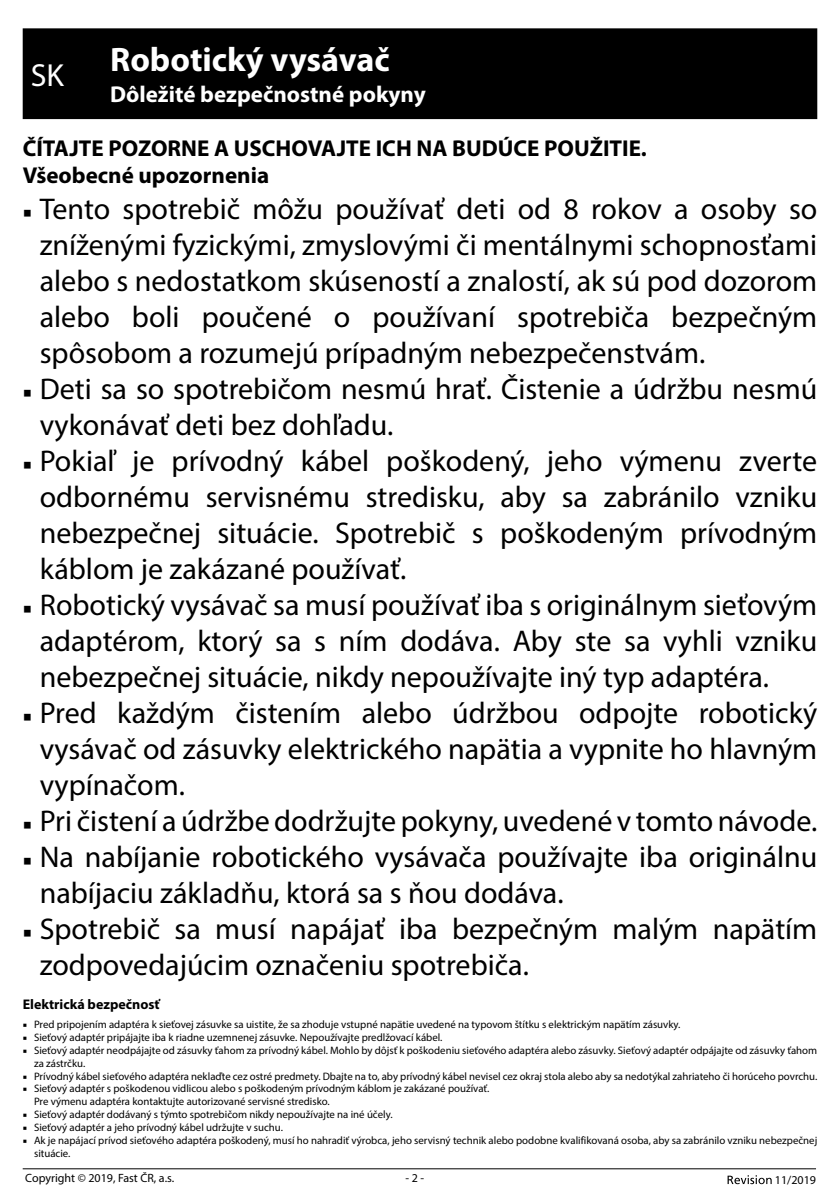
<style>
.page{position:relative;width:840px;height:1191px;background:#fff}
.page>*{position:absolute;margin:0;border:0;box-sizing:border-box;transform-origin:0 0}
.t1{font:700 34px "Myriad Pro";color:#fff}
.t2{font:32px "Myriad Pro";color:#fff}
.t3{font:30px/36px "Myriad Pro";color:#000;text-align:justify}
.t4{font:700 23px/27.6px "Myriad Pro";color:#000}
.t5{font:700 23px "Myriad Pro";color:#fff}
.t6{font:700 14px "Myriad Pro";color:#000}
.t7{font:12px "Myriad Pro";color:#000}
.t8{font:10.8px/13px "Myriad Pro";color:#000}
.s1{font-family:"Minion Pro";font-size:23px}
.s2{font-family:"Minion Pro"}
</style>
<div class="page">
<hr style="left:23px;top:1168px;width:792px;height:1px;background:#000">
<svg style="left:727px;top:1175px;width:44px;height:9px"></svg>
<div style="left:23px;top:28px;width:793px;height:91px;background:#000"></div>
<p class="t1" style="left:110px;top:37px;width:281px">Robotický vysávač</p>
<p class="t5" style="left:110px;top:79px;width:317px">Dôležité bezpečnostné pokyny</p>
<p class="t4" style="left:23px;top:133px;width:625px">ČÍTAJTE POZORNE A USCHOVAJTE ICH NA BUDÚCE POUŽITIE.<br>Všeobecné upozornenia</p>
<p class="t3" style="left:40px;top:191px;width:778px;text-indent:-17px"><span class="s1">■</span> Tento spotrebič môžu používať deti od 8 rokov a osoby so zníženými fyzickými, zmyslovými či mentálnymi schopnosťami alebo s nedostatkom skúseností a znalostí, ak sú pod dozorom alebo boli poučené o používaní spotrebiča bezpečným spôsobom a rozumejú prípadným nebezpečenstvám.</p>
<p class="t3" style="left:40px;top:371px;width:778px;text-indent:-17px"><span class="s1">■</span> Deti sa so spotrebičom nesmú hrať. Čistenie a údržbu nesmú vykonávať deti bez dohľadu.</p>
<p class="t3" style="left:40px;top:443px;width:778px;text-indent:-17px"><span class="s1">■</span> Pokiaľ je prívodný kábel poškodený, jeho výmenu zverte odbornému servisnému stredisku, aby sa zabránilo vzniku nebezpečnej situácie. Spotrebič s poškodeným prívodným káblom je zakázané používať.</p>
<p class="t3" style="left:40px;top:587px;width:778px;text-indent:-17px"><span class="s1">■</span> Robotický vysávač sa musí používať iba s originálnym sieťovým adaptérom, ktorý sa s ním dodáva. Aby ste sa vyhli vzniku nebezpečnej situácie, nikdy nepoužívajte iný typ adaptéra.</p>
<p class="t3" style="left:40px;top:695px;width:778px;text-indent:-17px"><span class="s1">■</span> Pred každým čistením alebo údržbou odpojte robotický vysávač od zásuvky elektrického napätia a vypnite ho hlavným vypínačom.</p>
<p class="t3" style="left:23px;top:803px;width:795px"><span class="s1">■</span> Pri čistení a údržbe dodržujte pokyny, uvedené v tomto návode.</p>
<p class="t3" style="left:40px;top:839px;width:778px;text-indent:-17px"><span class="s1">■</span> Na nabíjanie robotického vysávača používajte iba originálnu nabíjaciu základňu, ktorá sa s ňou dodáva.</p>
<p class="t3" style="left:40px;top:911px;width:778px;text-indent:-17px"><span class="s1">■</span> Spotrebič sa musí napájať iba bezpečným malým napätím zodpovedajúcim označeniu spotrebiča.</p>
<p class="t6" style="left:23px;top:995px;width:138px">Elektrická bezpečnosť</p>
<p class="t8" style="left:23px;top:1017px;width:659px"><span class="s2">■</span> Pred pripojením adaptéra k sieťovej zásuvke sa uistite, že sa zhoduje vstupné napätie uvedené na typovom štítku s elektrickým napätím zásuvky.</p>
<p class="t8" style="left:23px;top:1030px;width:421px"><span class="s2">■</span> Sieťový adaptér pripájajte iba k riadne uzemnenej zásuvke. Nepoužívajte predlžovací kábel.</p>
<p class="t8" style="left:34px;top:1043px;width:784px;text-indent:-11px"><span class="s2">■</span> Sieťový adaptér neodpájajte od zásuvky ťahom za prívodný kábel. Mohlo by dôjsť k poškodeniu sieťového adaptéra alebo zásuvky. Sieťový adaptér odpájajte od zásuvky ťahom za zástrčku.</p>
<p class="t8" style="left:23px;top:1069px;width:795px"><span class="s2">■</span> Prívodný kábel sieťového adaptéra neklaďte cez ostré predmety. Dbajte na to, aby prívodný kábel nevisel cez okraj stola alebo aby sa nedotýkal zahriateho či horúceho povrchu.</p>
<p class="t8" style="left:34px;top:1082px;width:456px;text-indent:-11px"><span class="s2">■</span> Sieťový adaptér s poškodenou vidlicou alebo s poškodeným prívodným káblom je zakázané používať.<br>Pre výmenu adaptéra kontaktujte autorizované servisné stredisko.</p>
<p class="t8" style="left:23px;top:1108px;width:371px"><span class="s2">■</span> Sieťový adaptér dodávaný s týmto spotrebičom nikdy nepoužívajte na iné účely.</p>
<p class="t8" style="left:23px;top:1121px;width:262px"><span class="s2">■</span> Sieťový adaptér a jeho prívodný kábel udržujte v suchu.</p>
<p class="t8" style="left:34px;top:1134px;width:784px;text-indent:-11px"><span class="s2">■</span> Ak je napájací prívod sieťového adaptéra poškodený, musí ho nahradiť výrobca, jeho servisný technik alebo podobne kvalifikovaná osoba, aby sa zabránilo vzniku nebezpečnej situácie.</p>
<p class="t2" style="left:31px;top:55px;width:35px">SK</p>
<p class="t7" style="left:25px;top:1170px;width:150px">Copyright © 2019, Fast ČR, a.s.</p>
<p class="t7" style="left:405px;top:1170px;width:20px">- 2 -</p>
<p class="t7" style="left:774px;top:1172px;width:43px">11/2019</p>
</div>
